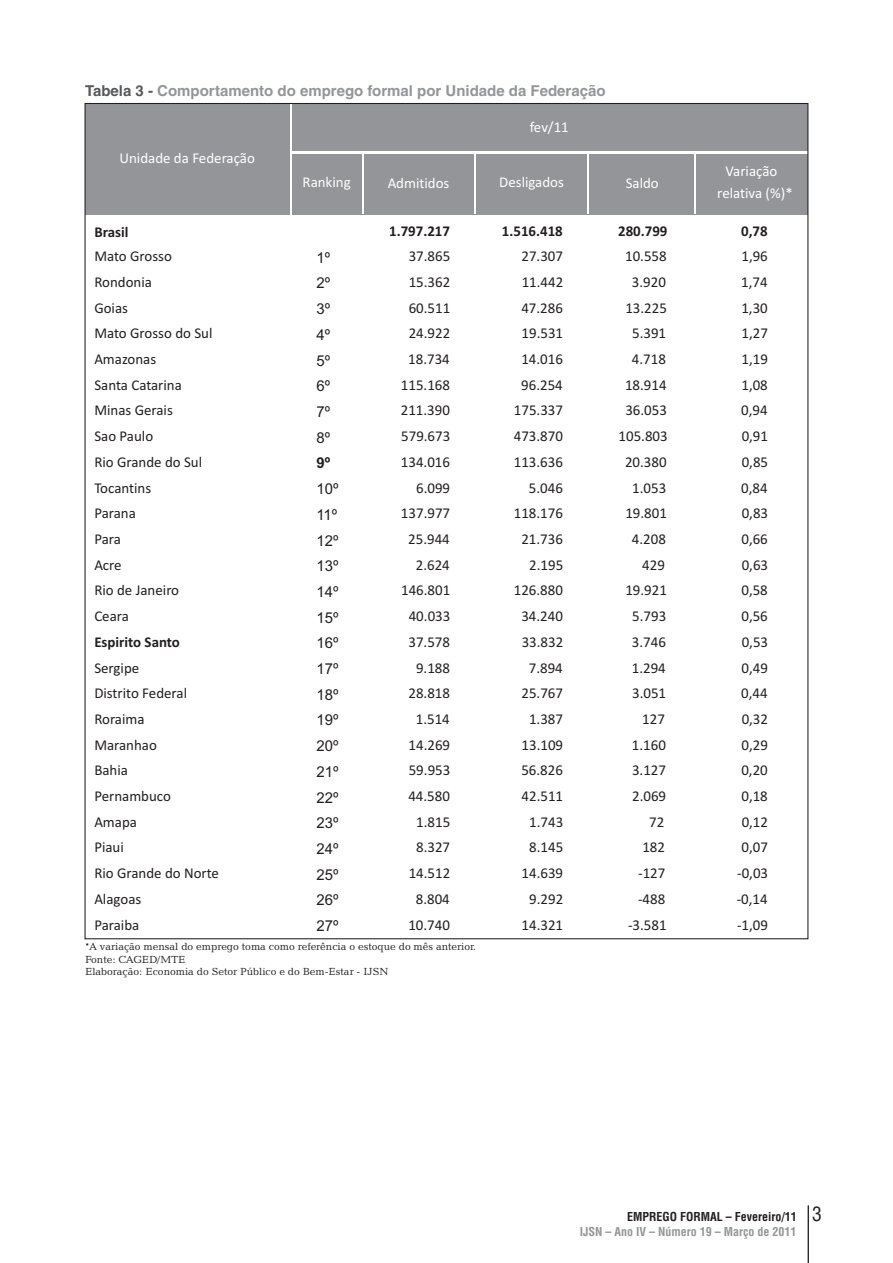
<style>
.page{position:relative;width:893px;height:1263px;background:#fff}
.page>*{position:absolute;margin:0;border:0;box-sizing:border-box;transform-origin:0 0}
.t1{font:15px/25.7px "Calibri";color:#231f20;text-align:right}
.t2{font:15px/22.6px "Calibri";color:#fff;text-align:center}
.t3{font:15px/25.7px "Arial";color:#231f20;text-align:justify}
.t4{font:700 15px "Helvetica LT";color:#939598}
.t5{font:700 15px "Calibri";color:#231f20}
.t6{font:700 15px "Arial";color:#231f20}
.t7{font:700 condensed 12px/15.9px "Helvetica LT";color:#939598}
.t8{font:10.5px/12.6px "Candida BT";color:#231f20}
.s1{color:#57585a}
.s2{color:#231f20}
.s3{font-weight:400;font-size:19.5px;color:#231f20}
</style>
<div class="page">
<hr style="left:808px;top:1205px;width:1px;height:58px;background:#231f20">
<div style="left:85px;top:104px;width:723px;height:110px;background:#939598"></div>
<hr style="left:291px;top:151px;width:517px;height:2px;background:#fff">
<hr style="left:290px;top:104px;width:1px;height:110px;background:#fff">
<hr style="left:362px;top:153px;width:1px;height:61px;background:#fff">
<hr style="left:474px;top:153px;width:1px;height:61px;background:#fff">
<hr style="left:588px;top:153px;width:1px;height:61px;background:#fff">
<hr style="left:695px;top:153px;width:1px;height:61px;background:#fff">
<p class="t4" style="left:85px;top:85px;width:522px"><span class="s1">Tabela 3 -</span> Comportamento do emprego formal por Unidade da Federação</p>
<p class="t2" style="left:120px;top:148px;width:137px">Unidade da Federação</p>
<p class="t5" style="left:94px;top:226px;width:35px">Brasil</p>
<p class="t1" style="left:94px;top:245px;width:120px;text-align:left">Mato Grosso<br>Rondonia<br>Goias<br>Mato Grosso do Sul<br>Amazonas<br>Santa Catarina<br>Minas Gerais<br>Sao Paulo<br>Rio Grande do Sul<br>Tocantins<br>Parana<br>Para<br>Acre<br>Rio de Janeiro<br>Ceara</p>
<p class="t5" style="left:94px;top:635px;width:87px">Espirito Santo</p>
<p class="t1" style="left:94px;top:656px;width:126px;text-align:left">Sergipe<br>Distrito Federal<br>Roraima<br>Maranhao<br>Bahia<br>Pernambuco<br>Amapa<br>Piaui<br>Rio Grande do Norte<br>Alagoas<br>Paraiba</p>
<p class="t2" style="left:530px;top:117px;width:41px">fev/11</p>
<p class="t2" style="left:303px;top:172px;width:50px">Ranking</p>
<p class="t2" style="left:388px;top:173px;width:63px">Admitidos</p>
<p class="t2" style="left:499px;top:172px;width:66px">Desligados</p>
<p class="t2" style="left:626px;top:173px;width:35px">Saldo</p>
<p class="t3" style="left:316px;top:246px;width:15px">1º 2º 3º 4º 5º 6º 7º 8º</p>
<p class="t6" style="left:316px;top:457px;width:15px">9º</p>
<p class="t3" style="left:316px;top:477px;width:24px">10º 11º 12º 13º 14º 15º 16º 17º 18º 19º 20º 21º 22º 23º 24º 25º 26º 27º</p>
<p class="t5" style="left:389px;top:224px;width:62px">1.797.217</p>
<p class="t1" style="left:401px;top:245px;width:51px">37.865<br>15.362<br>60.511<br>24.922<br>18.734<br>115.168<br>211.390<br>579.673<br>134.016<br>6.099<br>137.977<br>25.944<br>2.624<br>146.801<br>40.033<br>37.578<br>9.188<br>28.818<br>1.514<br>14.269<br>59.953<br>44.580<br>1.815<br>8.327<br>14.512<br>8.804<br>10.740</p>
<p class="t5" style="left:502px;top:224px;width:62px">1.516.418</p>
<p class="t1" style="left:514px;top:245px;width:51px">27.307<br>11.442<br>47.286<br>19.531<br>14.016<br>96.254<br>175.337<br>473.870<br>113.636<br>5.046<br>118.176<br>21.736<br>2.195<br>126.880<br>34.240<br>33.832<br>7.894<br>25.767<br>1.387<br>13.109<br>56.826<br>42.511<br>1.743<br>8.145<br>14.639<br>9.292<br>14.321</p>
<p class="t5" style="left:618px;top:224px;width:51px">280.799</p>
<p class="t1" style="left:619px;top:245px;width:51px">10.558<br>3.920<br>13.225<br>5.391<br>4.718<br>18.914<br>36.053<br>105.803<br>20.380<br>1.053<br>19.801<br>4.208<br>429<br>19.921<br>5.793<br>3.746<br>1.294<br>3.051<br>127<br>1.160<br>3.127<br>2.069<br>72<br>182 -127 -488 -3.581</p>
<p class="t8" style="left:85px;top:941px;width:393px">*A variação mensal do emprego toma como referência o estoque do mês anterior.</p>
<p class="t8" style="left:85px;top:953px;width:305px">Fonte: CAGED/MTE<br>Elaboração: Economia do Setor Público e do Bem-Estar - IJSN</p>
<p class="t2" style="left:717px;top:161px;width:77px">Variação relativa (%)*</p>
<p class="t5" style="left:741px;top:224px;width:28px">0,78</p>
<p class="t1" style="left:737px;top:245px;width:33px;text-align:center">1,96<br>1,74<br>1,30<br>1,27<br>1,19<br>1,08<br>0,94<br>0,91<br>0,85<br>0,84<br>0,83<br>0,66<br>0,63<br>0,58<br>0,56<br>0,53<br>0,49<br>0,44<br>0,32<br>0,29<br>0,20<br>0,18<br>0,12<br>0,07 -0,03 -0,14 -1,09</p>
<p class="t7" style="left:580px;top:1209px;width:244px;text-indent:47px"><span class="s2">EMPREGO FORMAL – Fevereiro/11</span> <span class="s3">3<br></span>IJSN – Ano IV – Número 19 – Março de 2011</p>
</div>
